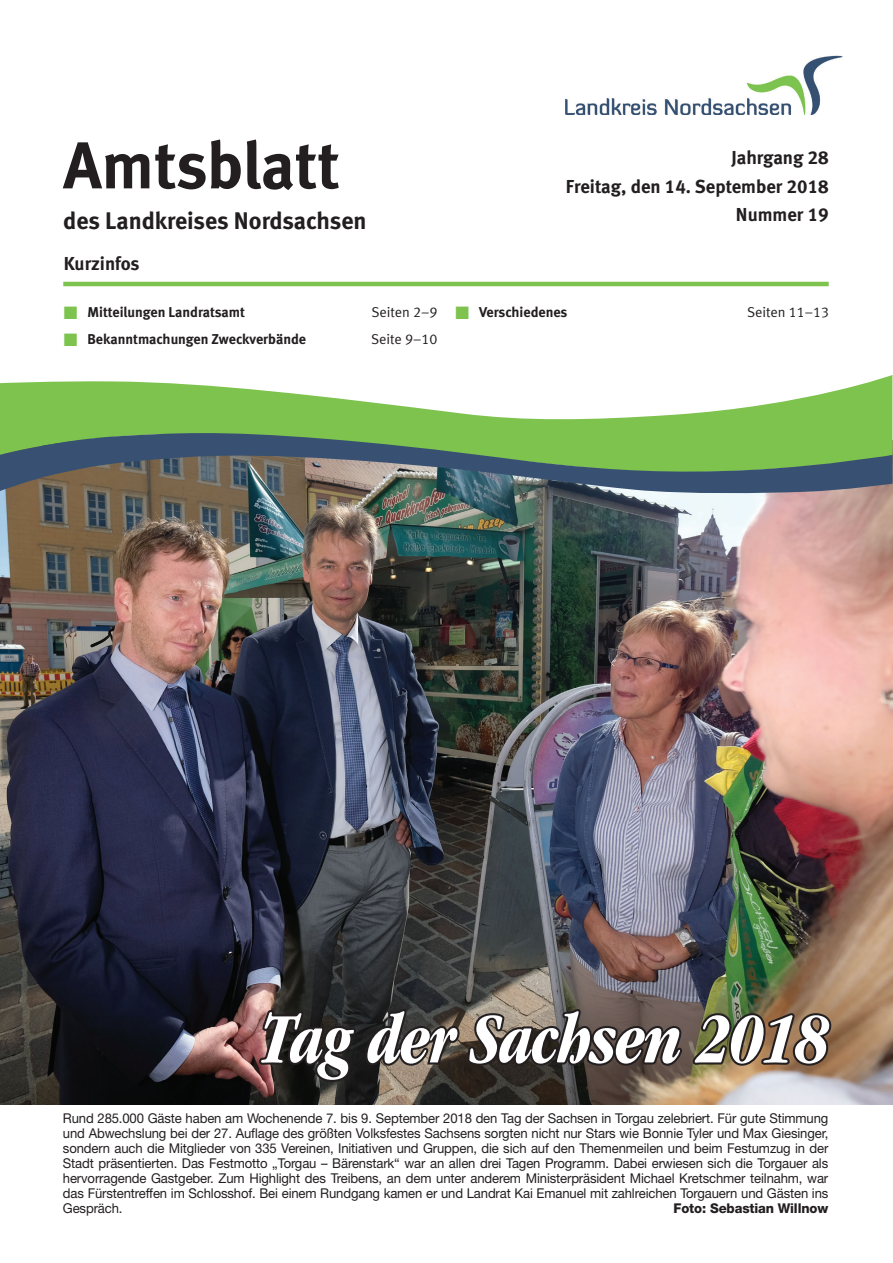
<style>
.page{position:relative;width:893px;height:1263px;background:#fff}
.page>*{position:absolute;margin:0;border:0;box-sizing:border-box;transform-origin:0 0}
.t1{font:italic 700 condensed 73.5px "Garamond";letter-spacing:-.02em;color:#fff;scale:.93 1}
.t2{font:66px "Meta Bold LF";color:#231f20}
.t3{font:24px "Meta Bold LF";color:#231f20}
.t4{font:18.75px/28.5px "Meta Bold LF";color:#231f20;text-align:right}
.t5{font:14.25px "Meta Bold LF";color:#231f20}
.t6{font:14.25px "Meta Normal LF";color:#231f20}
.t7{font:13.5px/15px "Helvetica Neue";letter-spacing:-.01em;color:#231f20;text-align:justify}
.t8{font:800 13.5px "Helvetica Neue";letter-spacing:-.01em;color:#231f20}
.s1{color:#7dc34e}
</style>
<div class="page">
<img style="left:0;top:440px;width:893px;height:664px">
<img style="left:565px;top:55px;width:280px;height:59px">
<svg style="left:0;top:375px;width:892px;height:55px;fill:#7dc34e"></svg>
<svg style="left:0;top:430px;width:892px;height:64px;background:#638363"></svg>
<hr style="left:63px;top:282px;width:766px;height:4px;background:#7dc34e">
<svg style="left:257px;top:1007px;width:427px;height:77px;background:#433c37"></svg>
<svg style="left:691px;top:1011px;width:142px;height:57px;background:#62533c"></svg>
<h2 class="t2" style="left:63px;top:126px;width:278px">Amtsblatt</h2>
<h3 class="t3" style="left:63px;top:207px;width:305px">des Landkreises Nordsachsen</h3>
<h3 class="t4" style="left:64px;top:249px;width:77px">Kurzinfos</h3>
<p class="t5" style="left:64px;top:304px;width:183px"><span class="s1">■</span> Mitteilungen Landratsamt</p>
<p class="t6" style="left:371px;top:304px;width:68px">Seiten 2–9</p>
<p class="t5" style="left:64px;top:331px;width:244px"><span class="s1">■</span> Bekanntmachungen Zweckverbände</p>
<p class="t6" style="left:371px;top:331px;width:68px">Seite 9–10</p>
<h3 class="t4" style="left:566px;top:143px;width:264px">Jahrgang 28<br>Freitag, den 14. September 2018<br>Nummer 19</h3>
<p class="t5" style="left:455px;top:304px;width:113px"><span class="s1">■</span> Verschiedenes</p>
<p class="t6" style="left:747px;top:304px;width:84px">Seiten 11–13</p>
<h1 class="t1" style="left:261px;top:997px;width:613px">Tag der Sachsen 2018</h1>
<p class="t7" style="left:63px;top:1110px;width:767px">Rund 285.000 Gäste haben am Wochenende 7. bis 9. September 2018 den Tag der Sachsen in Torgau zelebriert. Für gute Stimmung und Abwechslung bei der 27. Auflage des größten Volksfestes Sachsens sorgten nicht nur Stars wie Bonnie Tyler und Max Giesinger, sondern auch die Mitglieder von 335 Vereinen, Initiativen und Gruppen, die sich auf den Themenmeilen und beim Festumzug in der Stadt präsentierten. Das Festmotto „Torgau – Bärenstark“ war an allen drei Tagen Programm. Dabei erwiesen sich die Torgauer als hervorragende Gastgeber. Zum Highlight des Treibens, an dem unter anderem Ministerpräsident Michael Kretschmer teilnahm, war das Fürstentreffen im Schlosshof. Bei einem Rundgang kamen er und Landrat Kai Emanuel mit zahlreichen Torgauern und Gästen ins Gespräch.</p>
<p class="t8" style="left:673px;top:1200px;width:156px">Foto: Sebastian Willnow</p>
</div>
